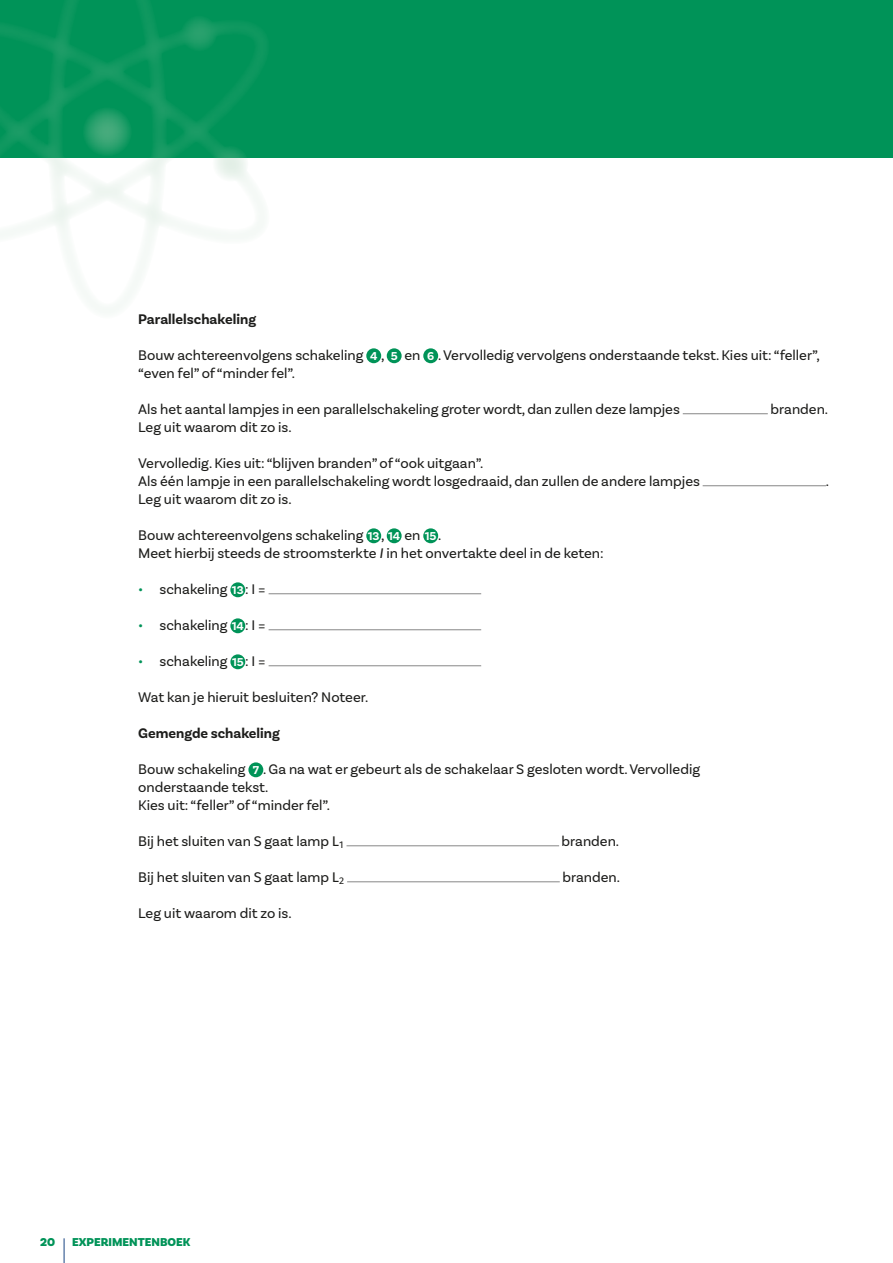
<style>
.page{position:relative;width:893px;height:1263px;background:#fff}
.page>*{position:absolute;margin:0;border:0;box-sizing:border-box;transform-origin:0 0}
.t1{font:14.7px/18px "Basic Sans";color:#1d1d1b}
.t2{font:700 14.7px "Basic Sans";color:#1d1d1b}
.t3{font:900 12px "Basic Sans";color:#009358}
.s1{font-weight:700;font-size:12px;color:#fff}
.s2{font-family:"Fira Sans";font-style:italic;font-size:13.95px}
.s3{color:#009358}
.s4{font-family:"Fira Sans";font-size:13.95px}
</style>
<div class="page">
<div style="left:0;top:0;width:893px;height:157px;background:#009358"></div>
<svg style="left:0;top:0;width:275px;height:312px"></svg>
<svg style="left:64px;top:1238px;width:1px;height:25px"></svg>
<div style="left:366px;top:348px;width:15px;height:15px;background:#009358;border-radius:50%"></div>
<div style="left:387px;top:348px;width:15px;height:15px;background:#009358;border-radius:50%"></div>
<div style="left:423px;top:348px;width:15px;height:15px;background:#009358;border-radius:50%"></div>
<hr style="left:683px;top:413px;width:85px;height:1px;background:#878787">
<hr style="left:703px;top:485px;width:123px;height:1px;background:#878787">
<div style="left:366px;top:528px;width:15px;height:15px;background:#009358;border-radius:50%"></div>
<div style="left:387px;top:528px;width:15px;height:15px;background:#009358;border-radius:50%"></div>
<div style="left:423px;top:528px;width:15px;height:15px;background:#009358;border-radius:50%"></div>
<div style="left:230px;top:582px;width:15px;height:15px;background:#009358;border-radius:50%"></div>
<hr style="left:269px;top:593px;width:212px;height:1px;background:#878787">
<div style="left:230px;top:618px;width:15px;height:15px;background:#009358;border-radius:50%"></div>
<hr style="left:269px;top:629px;width:212px;height:1px;background:#878787">
<div style="left:230px;top:654px;width:15px;height:15px;background:#009358;border-radius:50%"></div>
<hr style="left:269px;top:665px;width:212px;height:1px;background:#878787">
<div style="left:248px;top:762px;width:15px;height:15px;background:#009358;border-radius:50%"></div>
<hr style="left:346px;top:845px;width:213px;height:1px;background:#878787">
<hr style="left:347px;top:881px;width:213px;height:1px;background:#878787">
<p class="t2" style="left:138px;top:310px;width:119px">Parallelschakeling</p>
<p class="t1" style="left:138px;top:346px;width:683px">Bouw achtereenvolgens schakeling <span class="s1">4</span> , <span class="s1">5</span> en <span class="s1">6</span> . Vervolledig vervolgens onderstaande tekst. Kies uit: “feller”, “even fel” of “minder fel”.</p>
<p class="t1" style="left:138px;top:400px;width:543px">Als het aantal lampjes in een parallelschakeling groter wordt, dan zullen deze lampjes</p>
<p class="t1" style="left:771px;top:400px;width:59px">branden.</p>
<p class="t1" style="left:138px;top:418px;width:155px">Leg uit waarom dit zo is.</p>
<p class="t1" style="left:138px;top:454px;width:563px">Vervolledig. Kies uit: “blijven branden” of “ook uitgaan”.<br>Als één lampje in een parallelschakeling wordt losgedraaid, dan zullen de andere lampjes</p>
<p class="t1" style="left:826px;top:472px;width:5px">.</p>
<p class="t1" style="left:138px;top:490px;width:155px">Leg uit waarom dit zo is.</p>
<p class="t1" style="left:138px;top:526px;width:467px">Bouw achtereenvolgens schakeling <span class="s1">13</span>, <span class="s1">14</span> en <span class="s1">15</span>.<br>Meet hierbij steeds de stroomsterkte <span class="s2">I</span> in het onvertakte deel in de keten:</p>
<p class="t1" style="left:138px;top:580px;width:129px"><span class="s3">•</span> schakeling <span class="s1">13</span>: I =</p>
<p class="t1" style="left:138px;top:616px;width:129px"><span class="s3">•</span> schakeling <span class="s1">14</span>: I =</p>
<p class="t1" style="left:138px;top:652px;width:129px"><span class="s3">•</span> schakeling <span class="s1">15</span>: I =</p>
<p class="t1" style="left:138px;top:688px;width:232px">Wat kan je hieruit besluiten? Noteer.</p>
<p class="t2" style="left:138px;top:724px;width:143px">Gemengde schakeling</p>
<p class="t1" style="left:138px;top:760px;width:563px">Bouw schakeling <span class="s1">7</span> . Ga na wat er gebeurt als de schakelaar S gesloten wordt. Vervolledig onderstaande tekst.<br>Kies uit: “feller” of “minder fel”.</p>
<p class="t1" style="left:138px;top:832px;width:207px">Bij het sluiten van <span class="s4">S</span> gaat lamp <span class="s4">L</span><sub>1</sub></p>
<p class="t1" style="left:562px;top:832px;width:59px">branden.</p>
<p class="t1" style="left:138px;top:868px;width:208px">Bij het sluiten van <span class="s4">S</span> gaat lamp <span class="s4">L</span><sub>2</sub></p>
<p class="t1" style="left:563px;top:868px;width:59px">branden.</p>
<p class="t1" style="left:138px;top:904px;width:155px">Leg uit waarom dit zo is.</p>
<p class="t3" style="left:40px;top:1235px;width:17px">20</p>
<p class="t3" style="left:72px;top:1235px;width:120px">EXPERIMENTENBOEK</p>
</div>
